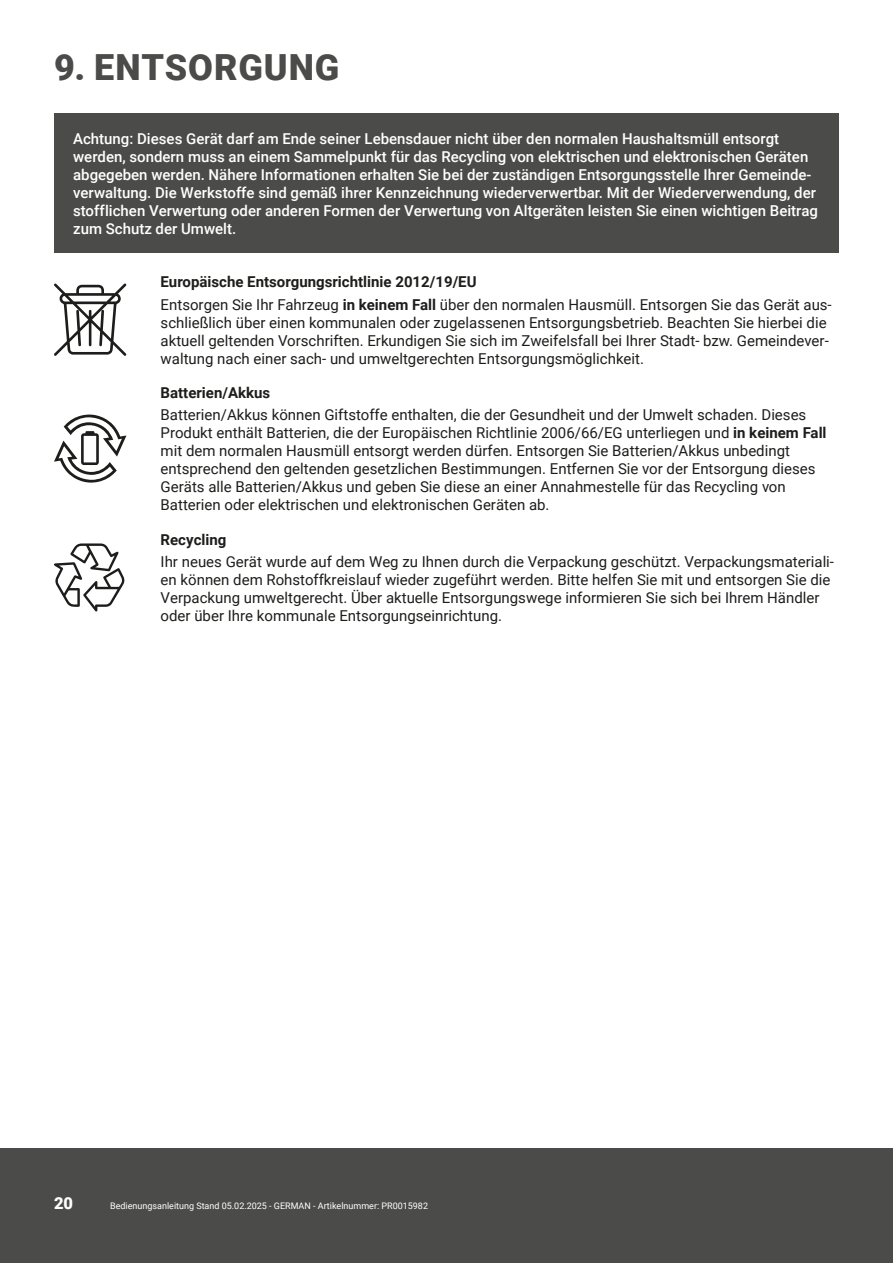
<style>
.page{position:relative;width:893px;height:1263px;background:#fff}
.page>*{position:absolute;margin:0;border:0;box-sizing:border-box;transform-origin:0 0}
.Große_Headline{font:900 36px "Roboto";letter-spacing:.025em;color:#4b4b4a}
.t1{font:900 16.5px "Roboto";color:#fff}
.Fließtext{font:15px/18px "Roboto";color:#1d1d1b}
.Auszeichnungen_weiß{font:500 15px/18px "Roboto";color:#fff}
.Headlines_im_Fließtext_schwarz{font:700 15px "Roboto";color:#1d1d1b}
.t2{font:9px "Roboto";color:#fff}
.s1{font-weight:700}
</style>
<div class="page">
<div style="left:0;top:1148px;width:893px;height:115px;background:#4b4b4a"></div>
<svg style="left:54px;top:543px;width:71px;height:69px"></svg>
<svg style="left:54px;top:415px;width:72px;height:68px"></svg>
<svg style="left:54px;top:283px;width:72px;height:73px"></svg>
<div style="left:54px;top:113px;width:785px;height:140px;background:#4b4b4a"></div>
<p class="Große_Headline" style="left:54px;top:42px;width:287px">9. ENTSORGUNG</p>
<p class="Auszeichnungen_weiß" style="left:73px;top:129px;width:746px">Achtung: Dieses Gerät darf am Ende seiner Lebensdauer nicht über den normalen Haushaltsmüll entsorgt werden, sondern muss an einem Sammelpunkt für das Recycling von elektrischen und elektronischen Geräten abgegeben werden. Nähere Informationen erhalten Sie bei der zuständigen Entsorgungsstelle Ihrer Gemeinde&shy;verwaltung. Die Werkstoffe sind gemäß ihrer Kennzeichnung wiederverwertbar. Mit der Wiederverwendung, der stofflichen Verwertung oder anderen Formen der Verwertung von Altgeräten leisten Sie einen wichtigen Beitrag zum Schutz der Umwelt.</p>
<p class="Headlines_im_Fließtext_schwarz" style="left:161px;top:271px;width:317px">Europäische Entsorgungsrichtlinie 2012/19/EU</p>
<p class="Fließtext" style="left:161px;top:295px;width:673px">Entsorgen Sie Ihr Fahrzeug <span class="s1">in keinem Fall</span> über den normalen Hausmüll. Entsorgen Sie das Gerät aus&shy;schließlich über einen kommunalen oder zugelassenen Entsorgungsbetrieb. Beachten Sie hierbei die aktuell geltenden Vorschriften. Erkundigen Sie sich im Zweifelsfall bei Ihrer Stadt- bzw. Gemeindever&shy;waltung nach einer sach- und umweltgerechten Entsorgungsmöglichkeit.</p>
<p class="Headlines_im_Fließtext_schwarz" style="left:161px;top:382px;width:111px">Batterien/Akkus</p>
<p class="Fließtext" style="left:161px;top:406px;width:667px">Batterien/Akkus können Giftstoffe enthalten, die der Gesundheit und der Umwelt schaden. Dieses Produkt enthält Batterien, die der Europäischen Richtlinie 2006/66/EG unterliegen und <span class="s1">in keinem Fall </span>mit dem normalen Hausmüll entsorgt werden dürfen. Entsorgen Sie Batterien/Akkus unbedingt entsprechend den geltenden gesetzlichen Bestimmungen. Entfernen Sie vor der Entsorgung dieses Geräts alle Batterien/Akkus und geben Sie diese an einer Annahmestelle für das Recycling von Batterien oder elektrischen und elektronischen Geräten ab.</p>
<p class="Headlines_im_Fließtext_schwarz" style="left:161px;top:529px;width:67px">Recycling</p>
<p class="Fließtext" style="left:161px;top:552px;width:675px">Ihr neues Gerät wurde auf dem Weg zu Ihnen durch die Verpackung geschützt. Verpackungsmateriali&shy;en können dem Rohstoffkreislauf wieder zugeführt werden. Bitte helfen Sie mit und entsorgen Sie die Verpackung umweltgerecht. Über aktuelle Entsorgungswege informieren Sie sich bei Ihrem Händler oder über Ihre kommunale Entsorgungseinrichtung.</p>
<p class="t1" style="left:54px;top:1192px;width:21px">20</p>
<p class="t2" style="left:110px;top:1200px;width:319px">Bedienungsanleitung Stand 05.02.2025 - GERMAN - Artikelnummer: PR0015982</p>
</div>
